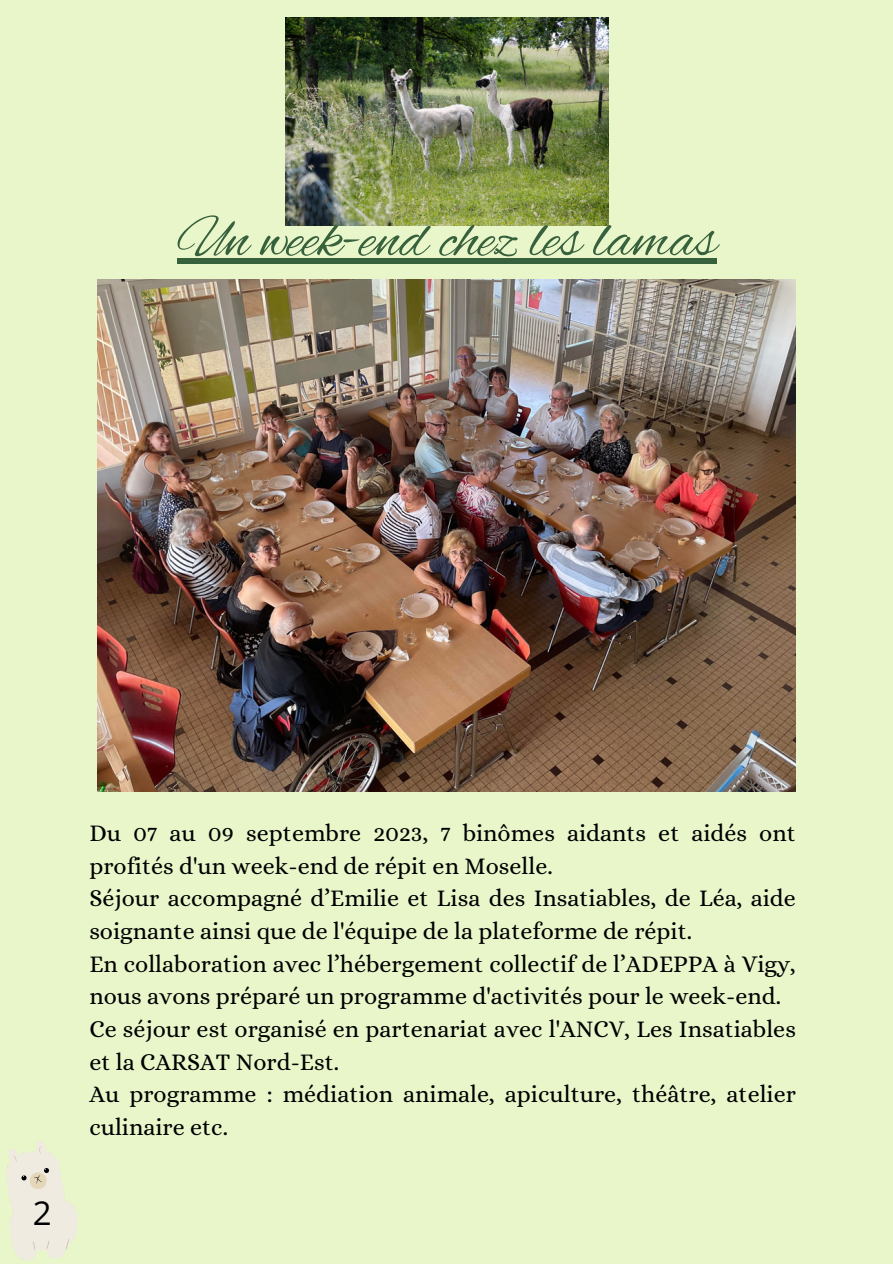
<style>
.page{position:relative;width:893px;height:1264px;background:#fff}
.page>*{position:absolute;margin:0;border:0;box-sizing:border-box;transform-origin:0 0}
.t1{font:60px "Alex Brush";color:#37603c}
.t2{font:33px "Open Sans";color:#000}
.t3{font:24px/32.7px "Alice";color:#000}
</style>
<div class="page">
<div style="left:0;top:0;width:892px;height:1263px;background:#e9f6ca"></div>
<img style="left:285px;top:17px;width:323px;height:208px">
<img style="left:97px;top:279px;width:698px;height:512px">
<img style="left:7px;top:1141px;width:71px;height:119px">
<div style="left:177px;top:258px;width:539px;height:6px;background:#37603c"></div>
<p class="t1" style="left:177px;top:205px;width:541px">Un week-end chez les lamas</p>
<p class="t2" style="left:33px;top:1189px;width:20px">2</p>
<p class="t3" style="left:89px;top:816px;width:708px">Du 07 au 09 septembre 2023, 7 binômes aidants et aidés ont profités d'un week-end de répit en Moselle.</p>
<p class="t3" style="left:89px;top:881px;width:708px">Séjour accompagné d’Emilie et Lisa des Insatiables, de Léa, aide soignante ainsi que de l'équipe de la plateforme de répit.</p>
<p class="t3" style="left:89px;top:947px;width:708px">En collaboration avec l’hébergement collectif de l’ADEPPA à Vigy, nous avons préparé un programme d'activités pour le week-end.</p>
<p class="t3" style="left:89px;top:1012px;width:708px">Ce séjour est organisé en partenariat avec l'ANCV, Les Insatiables et la CARSAT Nord-Est.</p>
<p class="t3" style="left:89px;top:1077px;width:708px">Au programme : médiation animale, apiculture, théâtre, atelier culinaire etc.</p>
</div>
